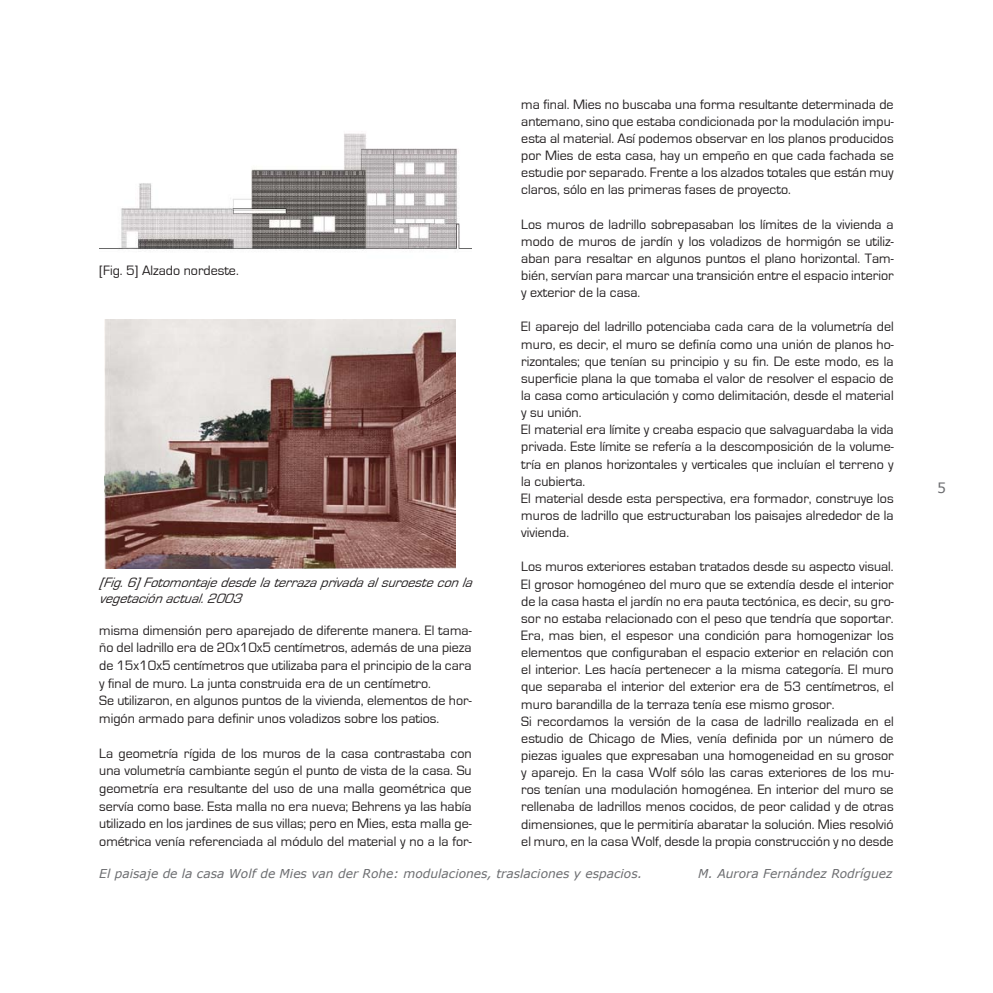
<style>
.page{position:relative;width:993px;height:993px;background:#fff}
.page>*{position:absolute;margin:0;border:0;box-sizing:border-box;transform-origin:0 0}
.t1{font:14.17px "Verdana";color:#000}
.t2{font:14px/17.2px "Eurostile";color:#231f20;text-align:justify}
.t3{font:italic 14px/16.8px "Eurostile";color:#231f20}
.t4{font:14px "Verdana";color:#6c6d70}
.Texto_independiente{font:italic 12.25px "Verdana";color:#6c6d70}
</style>
<div class="page">
<img style="left:99px;top:133px;width:372px;height:118px">
<img style="left:105px;top:319px;width:350px;height:249px">
<p class="t2" style="left:99px;top:262px;width:141px">[Fig. 5] Alzado nordeste.</p>
<p class="t1" style="left:105px;top:267px;width:155px">Fig 5 Alzado nordeste</p>
<p class="t3" style="left:99px;top:573px;width:379px">[Fig.6]Fotomontajedesdelaterrazaprivadaalsuroesteconla vegetaciónactual.2003</p>
<p class="t2" style="left:99px;top:621px;width:374px">misma dimensión pero aparejado de diferente manera. El tama&shy;ño del ladrillo era de 20x10x5 centímetros, además de una pieza de 15x10x5 centímetros que utilizaba para el principio de la cara y final de muro. La junta construida era de un centímetro.</p>
<p class="t2" style="left:99px;top:691px;width:374px">Se utilizaron, en algunos puntos de la vivienda, elementos de hor&shy;migón armado para definir unos voladizos sobre los patios.</p>
<p class="t2" style="left:99px;top:744px;width:374px">La geometría rígida de los muros de la casa contrastaba con una volumetría cambiante según el punto de vista de la casa. Su geometría era resultante del uso de una malla geométrica que servía como base. Esta malla no era nueva; Behrens ya las había utilizado en los jardines de sus villas; pero en Mies, esta malla ge&shy;ométrica venía referenciada al módulo del material y no a la for-</p>
<p class="t2" style="left:521px;top:96px;width:374px">ma final. Mies no buscaba una forma resultante determinada de antemano, sino que estaba condicionada por la modulación impu&shy;esta al material. Así podemos observar en los planos producidos por Mies de esta casa, hay un empeño en que cada fachada se estudie por separado. Frente a los alzados totales que están muy claros, sólo en las primeras fases de proyecto.</p>
<p class="t2" style="left:521px;top:216px;width:374px">Los muros de ladrillo sobrepasaban los límites de la vivienda a modo de muros de jardín y los voladizos de hormigón se utiliz&shy;aban para resaltar en algunos puntos el plano horizontal. Tam&shy;bién, servían para marcar una transición entre el espacio interior y exterior de la casa.</p>
<p class="t2" style="left:521px;top:318px;width:374px">El aparejo del ladrillo potenciaba cada cara de la volumetría del muro, es decir, el muro se definía como una unión de planos ho&shy;rizontales; que tenían su principio y su fin. De este modo, es la superficie plana la que tomaba el valor de resolver el espacio de la casa como articulación y como delimitación, desde el material y su unión.</p>
<p class="t2" style="left:521px;top:421px;width:374px">El material era límite y creaba espacio que salvaguardaba la vida privada. Este límite se refería a la descomposición de la volume&shy;tría en planos horizontales y verticales que incluían el terreno y la cubierta.</p>
<p class="t2" style="left:521px;top:490px;width:374px">El material desde esta perspectiva, era formador, construye los muros de ladrillo que estructuraban los paisajes alrededor de la vivienda.</p>
<p class="t2" style="left:521px;top:558px;width:374px">Los muros exteriores estaban tratados desde su aspecto visual.<br>El grosor homogéneo del muro que se extendía desde el interior de la casa hasta el jardín no era pauta tectónica, es decir, su gro&shy;sor no estaba relacionado con el peso que tendría que soportar.<br>Era, mas bien, el espesor una condición para homogenizar los elementos que configuraban el espacio exterior en relación con el interior. Les hacía pertenecer a la misma categoría. El muro que separaba el interior del exterior era de 53 centímetros, el muro barandilla de la terraza tenía ese mismo grosor.</p>
<p class="t2" style="left:521px;top:712px;width:374px">Si recordamos la versión de la casa de ladrillo realizada en el estudio de Chicago de Mies, venía definida por un número de piezas iguales que expresaban una homogeneidad en su grosor y aparejo. En la casa Wolf sólo las caras exteriores de los mu&shy;ros tenían una modulación homogénea. En interior del muro se rellenaba de ladrillos menos cocidos, de peor calidad y de otras dimensiones, que le permitiría abaratar la solución. Mies resolvió el muro, en la casa Wolf, desde la propia construcción y no desde</p>
<p class="Texto_independiente" style="left:99px;top:865px;width:544px">El paisaje de la casa Wolf de Mies van der Rohe: modulaciones, traslaciones y espacios.</p>
<p class="Texto_independiente" style="left:698px;top:865px;width:196px">M. Aurora Fernández Rodríguez</p>
<p class="t4" style="left:936px;top:479px;width:10px">5</p>
</div>
